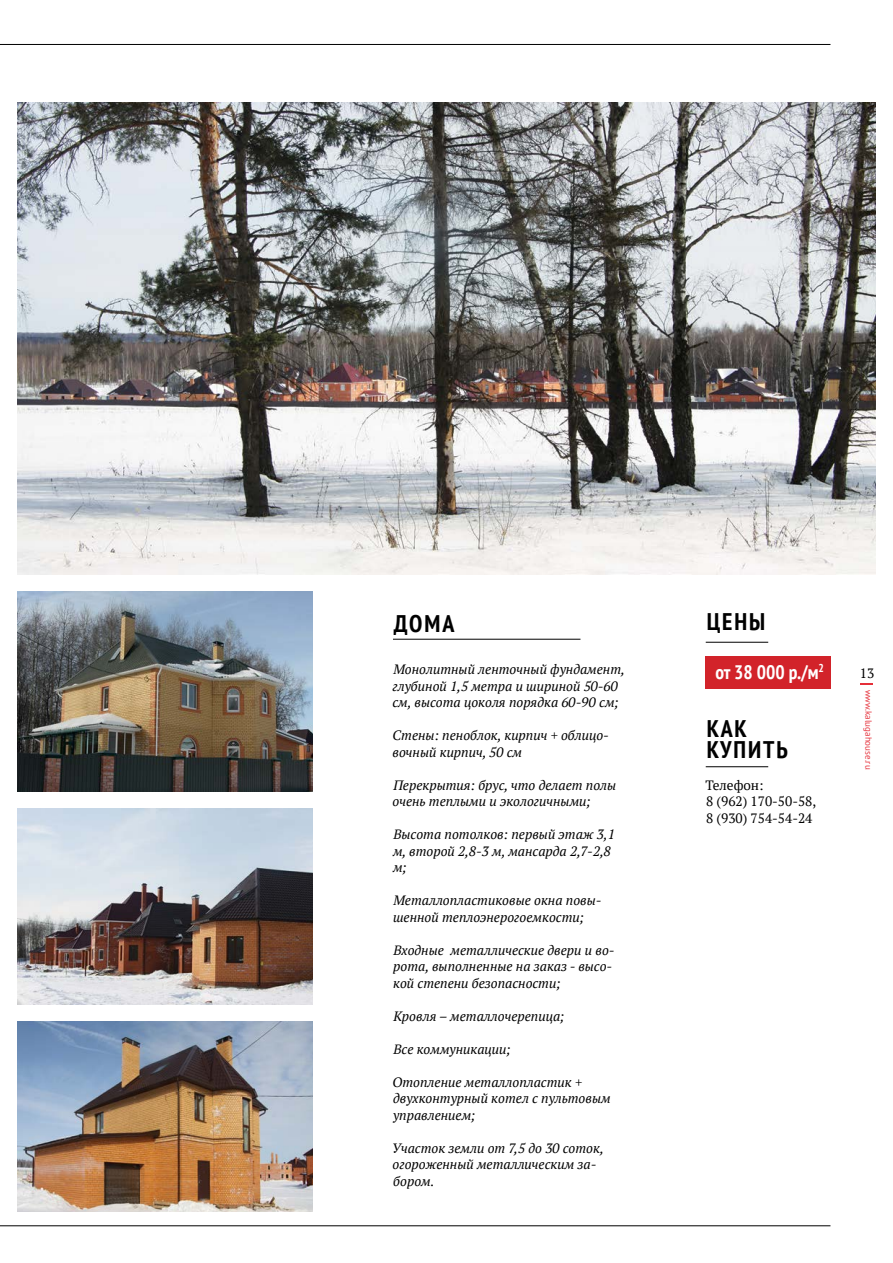
<style>
.page{position:relative;width:893px;height:1263px;background:#fff}
.page>*{position:absolute;margin:0;border:0;box-sizing:border-box;transform-origin:0 0}
.t1{font:700 condensed 24px/21px "PT Sans";letter-spacing:.08em;color:#000}
.t2{font:700 condensed 19.5px "PT Sans";color:#fff}
.t3{font:italic 13.5px/16.5px "PT Serif";color:#000}
.t4{font:13.5px/16.5px "PT Serif";color:#000}
.t5{font:9px "PT Sans";color:#e52f39}
</style>
<div class="page">
<svg style="left:860px;top:683px;width:13px;height:1px"></svg>
<hr style="left:0;top:1225px;width:830px;height:1px;background:#000">
<hr style="left:0;top:44px;width:830px;height:1px;background:#000">
<img style="left:18px;top:102px;width:857px;height:472px">
<hr style="left:393px;top:639px;width:187px;height:1px;background:#000">
<hr style="left:706px;top:642px;width:62px;height:1px;background:#000">
<hr style="left:706px;top:766px;width:62px;height:1px;background:#000">
<div style="left:706px;top:656px;width:125px;height:32px;background:#d2232a"></div>
<img style="left:18px;top:591px;width:294px;height:200px">
<img style="left:18px;top:808px;width:294px;height:196px">
<img style="left:18px;top:1021px;width:294px;height:191px">
<h1 class="t1" style="left:394px;top:612px;width:62px">ДОМА</h1>
<h1 class="t1" style="left:707px;top:611px;width:60px">ЦЕНЫ</h1>
<p class="t3" style="left:393px;top:661px;width:234px">Монолитный ленточный фундамент, глубиной 1,5 метра и шириной 50-60 см, высота цоколя порядка 60-90 см;</p>
<p class="t3" style="left:393px;top:727px;width:218px">Стены: пеноблок, кирпич + облицо&shy;вочный кирпич, 50 см</p>
<p class="t3" style="left:392px;top:777px;width:225px">Перекрытия: брус, что делает полы очень теплыми и экологичными;</p>
<p class="t3" style="left:393px;top:826px;width:223px">Высота потолков: первый этаж 3,1 м, второй 2,8-3 м, мансарда 2,7-2,8 м;</p>
<p class="t3" style="left:393px;top:892px;width:210px">Металлопластиковые окна повы&shy;шенной теплоэнерогоемкости;</p>
<p class="t3" style="left:393px;top:942px;width:223px">Входные металлические двери и во&shy;рота, выполненные на заказ - высо&shy;кой степени безопасности;</p>
<p class="t3" style="left:393px;top:1008px;width:173px">Кровля – металлочерепица;</p>
<p class="t3" style="left:393px;top:1041px;width:119px">Все коммуникации;</p>
<p class="t3" style="left:393px;top:1074px;width:220px">Отопление металлопластик + двухконтурный котел с пультовым управлением;</p>
<p class="t3" style="left:392px;top:1140px;width:213px">Участок земли от 7,5 до 30 соток, огороженный металлическим за&shy;бором.</p>
<h2 class="t2" style="left:715px;top:659px;width:110px">от 38 000 р./м<sup>2</sup></h2>
<h1 class="t1" style="left:707px;top:717px;width:83px">КАК<br>КУПИТЬ</h1>
<p class="t4" style="left:705px;top:776px;width:112px">Телефон:<br>8 (962) 170-50-58,<br>8 (930) 754-54-24</p>
<p class="t4" style="left:860px;top:665px;width:16px">13</p>
<p class="t5" style="left:874px;top:690px;width:81px;rotate:90deg">www.kalugahouse.ru</p>
</div>
